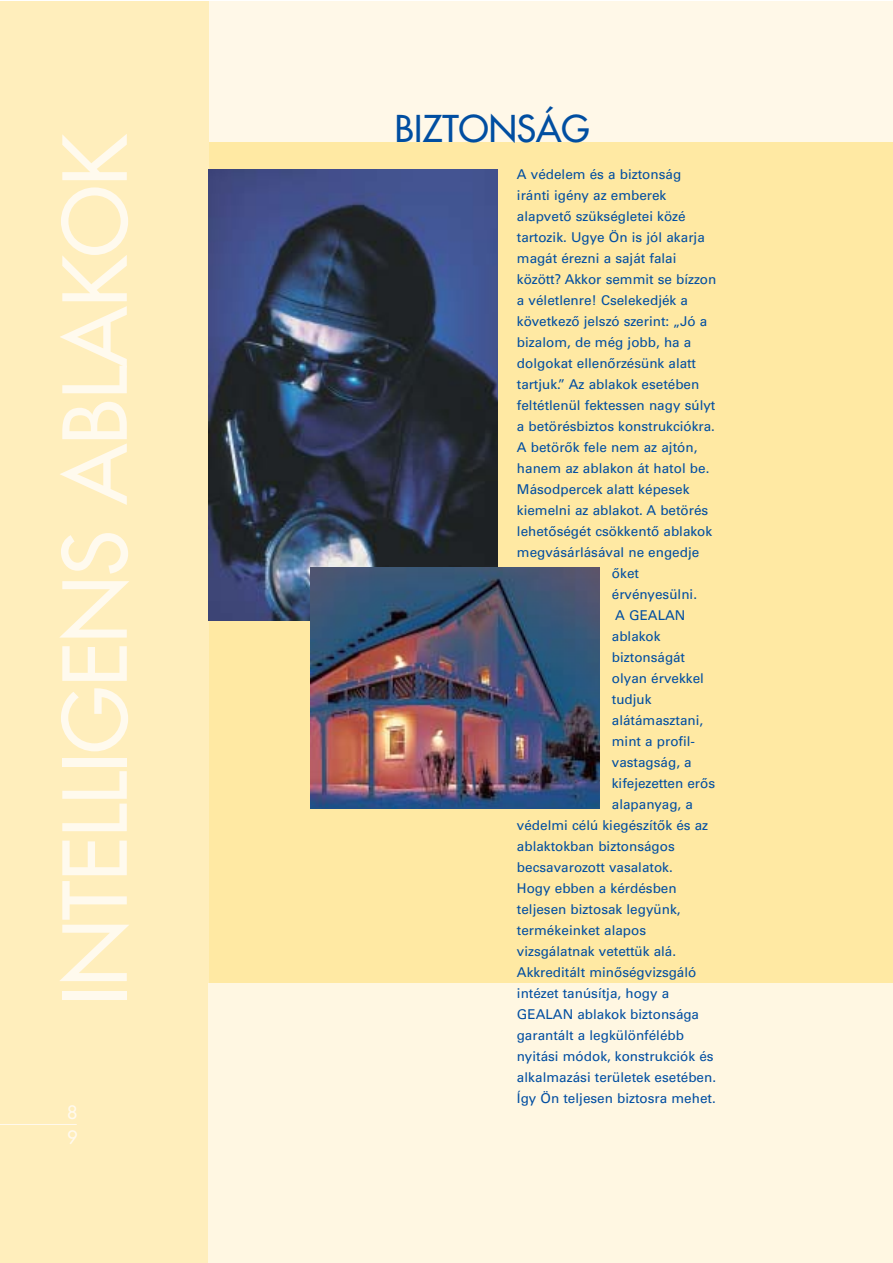
<style>
.page{position:relative;width:893px;height:1263px;background:#fff}
.page>*{position:absolute;margin:0;border:0;box-sizing:border-box;transform-origin:0 0}
.t1{font:500 85.5px "Futura CE";letter-spacing:-.005em;color:#fffaee}
.t2{font:500 36px "Futura CE";color:#004ea1}
.t3{font:500 18px/24.6px "Futura CE";color:#fffaee}
.t4{font:500 13.5px "Univers CE";color:#004ea1}
</style>
<div class="page">
<div style="left:208px;top:142px;width:684px;height:842px;background:#ffe9a3"></div>
<div style="left:208px;top:2px;width:684px;height:140px;background:#fff8e8"></div>
<div style="left:0;top:2px;width:208px;height:1261px;background:#ffeebc"></div>
<hr style="left:0;top:1124px;width:77px;height:1px;background:#fffaee">
<div style="left:208px;top:984px;width:684px;height:279px;background:#fff7e2"></div>
<img style="left:208px;top:169px;width:289px;height:451px">
<img style="left:311px;top:568px;width:289px;height:241px">
<h1 class="t1" style="left:53px;top:1006px;width:874px;rotate:-90deg">INTELLIGENS ABLAKOK</h1>
<h3 class="t3" style="left:67px;top:1102px;width:12px">8<br>9</h3>
<h2 class="t2" style="left:395px;top:110px;width:196px">BIZTONSÁG</h2>
<p class="t4" style="left:517px;top:169px;width:166px">A védelem és a biztonság</p>
<p class="t4" style="left:517px;top:190px;width:151px">iránti igény az emberek</p>
<p class="t4" style="left:517px;top:211px;width:170px">alapvető szükségletei közé</p>
<p class="t4" style="left:517px;top:232px;width:189px">tartozik. Ugye Ön is jól akarja</p>
<p class="t4" style="left:517px;top:253px;width:161px">magát érezni a saját falai</p>
<p class="t4" style="left:517px;top:274px;width:201px">között? Akkor semmit se bízzon</p>
<p class="t4" style="left:517px;top:295px;width:172px">a véletlenre! Cselekedjék a</p>
<p class="t4" style="left:517px;top:316px;width:192px">következő jelszó szerint: „Jó a</p>
<p class="t4" style="left:517px;top:337px;width:176px">bizalom, de még jobb, ha a</p>
<p class="t4" style="left:517px;top:358px;width:180px">dolgokat ellenőrzésünk alatt</p>
<p class="t4" style="left:517px;top:379px;width:184px">tartjuk.” Az ablakok esetében</p>
<p class="t4" style="left:517px;top:400px;width:200px">feltétlenül fektessen nagy súlyt</p>
<p class="t4" style="left:517px;top:421px;width:199px">a betörésbiztos konstrukciókra.</p>
<p class="t4" style="left:517px;top:442px;width:182px">A betörők fele nem az ajtón,</p>
<p class="t4" style="left:517px;top:463px;width:194px">hanem az ablakon át hatol be.</p>
<p class="t4" style="left:517px;top:484px;width:174px">Másodpercek alatt képesek</p>
<p class="t4" style="left:517px;top:505px;width:193px">kiemelni az ablakot. A betörés</p>
<p class="t4" style="left:517px;top:526px;width:197px">lehetőségét csökkentő ablakok</p>
<p class="t4" style="left:517px;top:547px;width:184px">megvásárlásával ne engedje</p>
<p class="t4" style="left:612px;top:568px;width:29px">őket</p>
<p class="t4" style="left:612px;top:589px;width:87px">érvényesülni.</p>
<p class="t4" style="left:615px;top:610px;width:72px">A GEALAN</p>
<p class="t4" style="left:612px;top:631px;width:50px">ablakok</p>
<p class="t4" style="left:612px;top:652px;width:75px">biztonságát</p>
<p class="t4" style="left:612px;top:673px;width:94px">olyan érvekkel</p>
<p class="t4" style="left:612px;top:694px;width:41px">tudjuk</p>
<p class="t4" style="left:612px;top:715px;width:93px">alátámasztani,</p>
<p class="t4" style="left:612px;top:736px;width:85px">mint a profil-</p>
<p class="t4" style="left:612px;top:757px;width:81px">vastagság, a</p>
<p class="t4" style="left:612px;top:778px;width:105px">kifejezetten erős</p>
<p class="t4" style="left:612px;top:799px;width:83px">alapanyag, a</p>
<p class="t4" style="left:517px;top:820px;width:193px">védelmi célú kiegészítők és az</p>
<p class="t4" style="left:517px;top:841px;width:159px">ablaktokban biztonságos</p>
<p class="t4" style="left:517px;top:862px;width:157px">becsavarozott vasalatok.</p>
<p class="t4" style="left:517px;top:883px;width:161px">Hogy ebben a kérdésben</p>
<p class="t4" style="left:517px;top:904px;width:165px">teljesen biztosak legyünk,</p>
<p class="t4" style="left:517px;top:925px;width:131px">termékeinket alapos</p>
<p class="t4" style="left:517px;top:946px;width:161px">vizsgálatnak vetettük alá.</p>
<p class="t4" style="left:517px;top:967px;width:181px">Akkreditált minőségvizsgáló</p>
<p class="t4" style="left:517px;top:988px;width:154px">intézet tanúsítja, hogy a</p>
<p class="t4" style="left:517px;top:1009px;width:183px">GEALAN ablakok biztonsága</p>
<p class="t4" style="left:517px;top:1030px;width:168px">garantált a legkülönfélébb</p>
<p class="t4" style="left:517px;top:1051px;width:198px">nyitási módok, konstrukciók és</p>
<p class="t4" style="left:517px;top:1072px;width:201px">alkalmazási területek esetében.</p>
<p class="t4" style="left:517px;top:1093px;width:200px">Így Ön teljesen biztosra mehet.</p>
</div>
